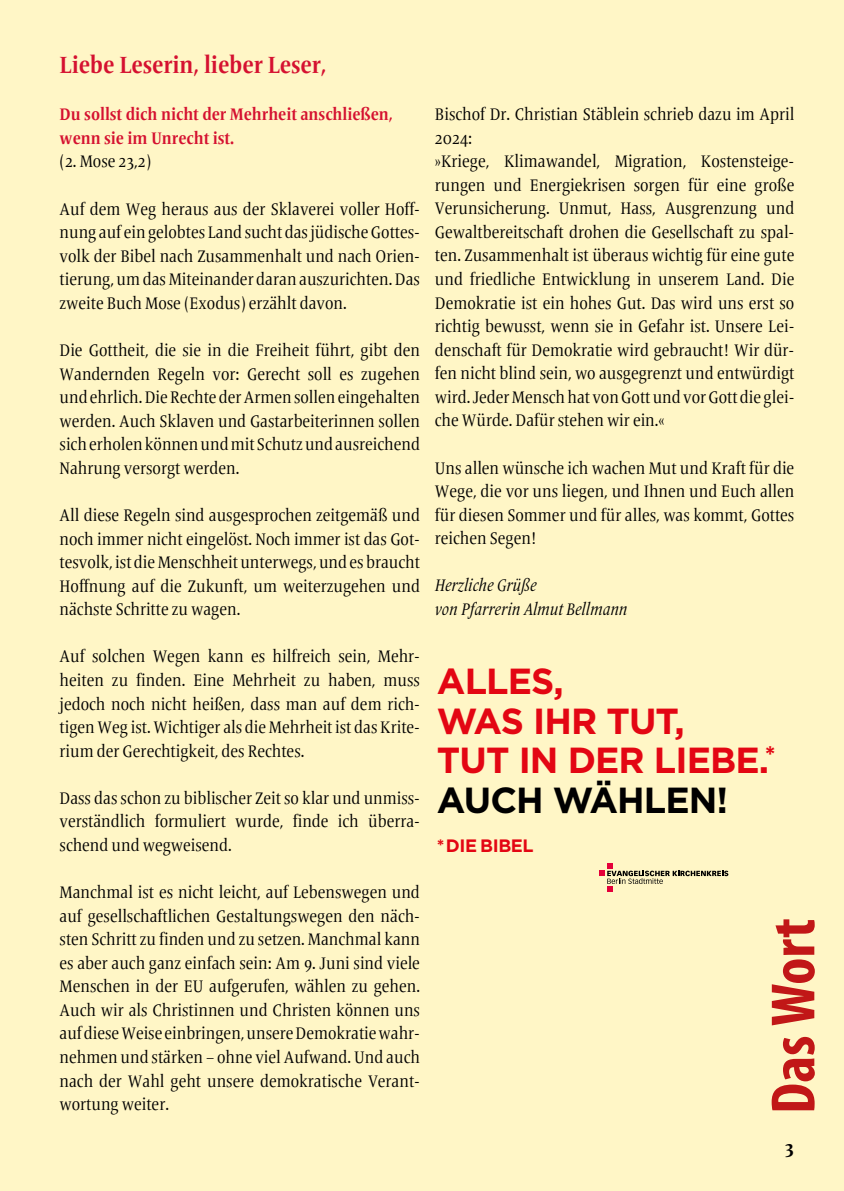
<style>
.page{position:relative;width:844px;height:1191px;background:#fff}
.page>*{position:absolute;margin:0;border:0;box-sizing:border-box;transform-origin:0 0}
.t1{font:700 condensed 63px "Myriad Pro";color:#c11717}
.t2{font:700 36.23px/39.6px "Gotham";letter-spacing:-.025em;color:#e30613}
.t3{font:700 36.23px "Gotham";letter-spacing:-.025em;color:#000}
.t4{font:700 25.38px "Gotham";color:#e30613}
.t5{font:700 condensed 24.5px "Frutiger Serif LT Pro";color:#d51130}
.t6{font:700 condensed 19.25px "Frutiger Serif LT Pro";color:#000}
.t7{font:700 17.85px "Gotham";letter-spacing:-.025em;color:#e30613}
.t8{font:condensed 17.5px/23.6px "Frutiger Serif LT Pro";color:#000;text-align:justify}
.t9{font:700 condensed 17.5px/23.6px "Frutiger Serif LT Pro";color:#d51130}
.t10{font:italic condensed 17.5px/23.6px "Frutiger Serif LT Pro";color:#000}
</style>
<div class="page">
<div style="left:0;top:0;width:843px;height:1191px;background:#fff6c6"></div>
<svg style="left:599px;top:863px;width:129px;height:28px"></svg>
<h3 class="t5" style="left:60px;top:50px;width:268px">Liebe Leserin, lieber Leser,</h3>
<p class="t9" style="left:60px;top:103px;width:334px">Du sollst dich nicht der Mehrheit anschließen, wenn sie im Unrecht ist.</p>
<p class="t8" style="left:60px;top:150px;width:93px">(2. Mose 23,2)</p>
<p class="t8" style="left:60px;top:197px;width:362px">Auf dem Weg heraus aus der Sklaverei voller Hoff&shy;nung auf ein gelobtes Land sucht das jüdische Gottes&shy;volk der Bibel nach Zusammenhalt und nach Orien&shy;tierung, um das Miteinander daran auszurichten. Das zweite Buch Mose (Exodus) erzählt davon.</p>
<p class="t8" style="left:60px;top:338px;width:362px">Die Gottheit, die sie in die Freiheit führt, gibt den Wandernden Regeln vor: Gerecht soll es zugehen und ehrlich. Die Rechte der Armen sollen eingehalten werden. Auch Sklaven und Gastarbeiterinnen sollen sich erholen können und mit Schutz und ausreichend Nahrung versorgt werden.</p>
<p class="t8" style="left:60px;top:503px;width:362px">All diese Regeln sind ausgesprochen zeitgemäß und noch immer nicht eingelöst. Noch immer ist das Got&shy;tesvolk, ist die Menschheit unterwegs, und es braucht Hoffnung auf die Zukunft, um weiterzugehen und nächste Schritte zu wagen.</p>
<p class="t8" style="left:60px;top:645px;width:362px">Auf solchen Wegen kann es hilfreich sein, Mehr&shy;heiten zu finden. Eine Mehrheit zu haben, muss jedoch noch nicht heißen, dass man auf dem rich&shy;tigen Weg ist. Wichtiger als die Mehrheit ist das Krite&shy;rium der Gerechtigkeit, des Rechtes.</p>
<p class="t8" style="left:60px;top:786px;width:362px">Dass das schon zu biblischer Zeit so klar und unmiss&shy;verständlich formuliert wurde, finde ich überra&shy;schend und wegweisend.</p>
<p class="t8" style="left:60px;top:880px;width:362px">Manchmal ist es nicht leicht, auf Lebenswegen und auf gesellschaftlichen Gestaltungswegen den näch&shy;sten Schritt zu finden und zu setzen. Manchmal kann es aber auch ganz einfach sein: Am 9. Juni sind viele Menschen in der EU aufgerufen, wählen zu gehen.<br>Auch wir als Christinnen und Christen können uns auf diese Weise einbringen, unsere Demokratie wahr&shy;nehmen und stärken – ohne viel Aufwand. Und auch nach der Wahl geht unsere demokratische Verant&shy;wortung weiter.</p>
<p class="t8" style="left:435px;top:102px;width:361px;text-align:left">Bischof Dr. Christian Stäblein schrieb dazu im April 2024:<br>»Kriege, Klimawandel, Migration, Kostensteige&shy;rungen und Energiekrisen sorgen für eine große Verunsicherung. Unmut, Hass, Ausgrenzung und Gewaltbereitschaft drohen die Gesellschaft zu spal&shy;ten. Zusammenhalt ist überaus wichtig für eine gute und friedliche Entwicklung in unserem Land. Die Demokratie ist ein hohes Gut. Das wird uns erst so richtig bewusst, wenn sie in Gefahr ist. Unsere Lei&shy;denschaft für Demokratie wird gebraucht! Wir dür&shy;fen nicht blind sein, wo ausgegrenzt und entwürdigt wird. Jeder Mensch hat von Gott und vor Gott die glei&shy;che Würde. Dafür stehen wir ein.«</p>
<p class="t8" style="left:435px;top:456px;width:361px">Uns allen wünsche ich wachen Mut und Kraft für die Wege, die vor uns liegen, und Ihnen und Euch allen für diesen Sommer und für alles, was kommt, Gottes reichen Segen!</p>
<p class="t10" style="left:435px;top:573px;width:194px">Herzliche Grüße<br>von Pfarrerin Almut Bellmann</p>
<h2 class="t2" style="left:437px;top:661px;width:333px">ALLES,<br>WAS IHR TUT,<br>TUT IN DER LIEBE.</h2>
<h2 class="t3" style="left:437px;top:775px;width:292px">AUCH WÄHLEN!</h2>
<p class="t7" style="left:437px;top:834px;width:98px">*DIE BIBEL</p>
<h3 class="t4" style="left:764px;top:738px;width:12px">*</h3>
<h1 class="t1" style="left:753px;top:1114px;width:197px;rotate:-90deg">Das Wort</h1>
<p class="t6" style="left:785px;top:1136px;width:11px">3</p>
</div>
